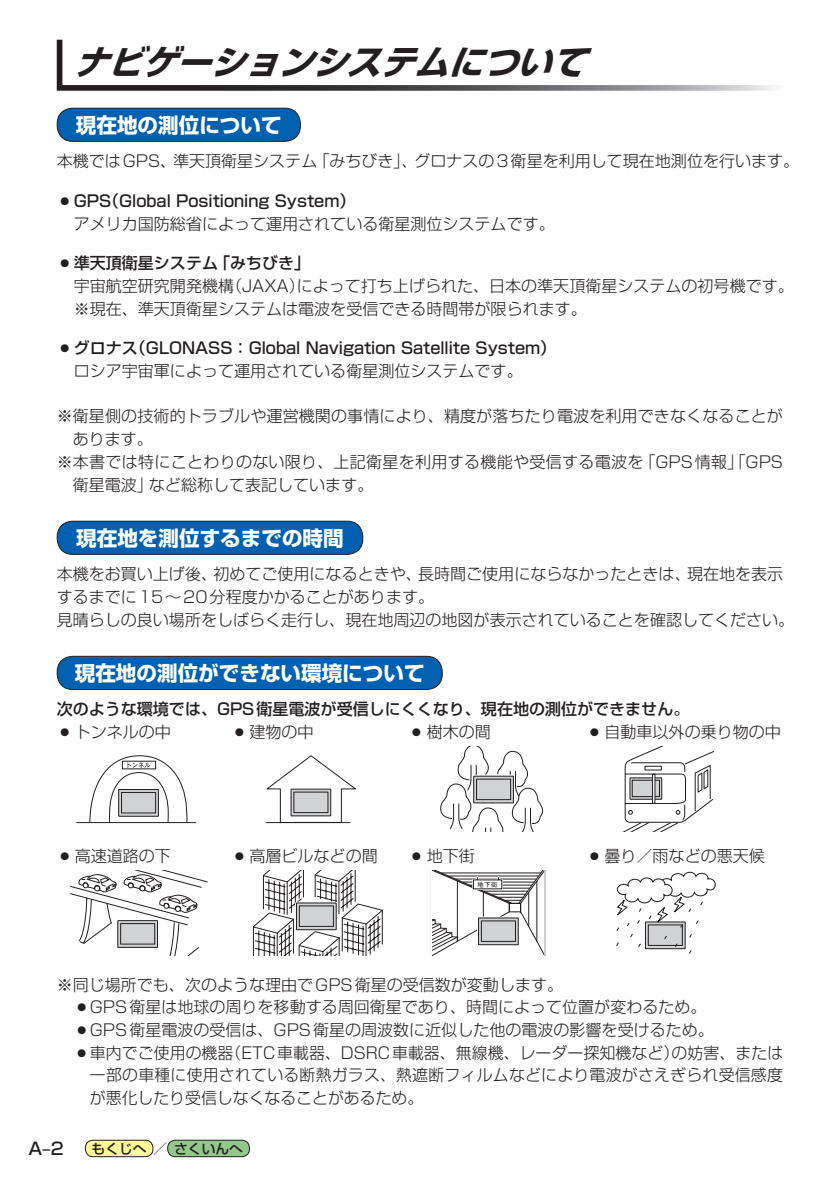
<style>
.page{position:relative;width:840px;height:1191px;background:#fff}
.page>*{position:absolute;margin:0;border:0;box-sizing:border-box;transform-origin:0 0}
.t1{font:italic 700 34px "Shin Go Pro";color:#231f20}
.t2{font:700 20.6px "Shin Go Pro";color:#fff}
.t3{font:500 17px "Shin Go Pro";color:#231f20}
.t4{font:300 16px/22.6px "Shin Go Pro";color:#231f20}
.t5{font:500 16px/22.6px "Shin Go Pro";color:#231f20}
.t6{font:300 16px "Shin Go Pro";letter-spacing:.02em;color:#231f20}
.t7{font:500 13.8px "Shin Go Pro";color:#231f20}
.t8{font:6.4px "NIS HEG5 P 83 pv RKSJ H";color:#231f20}
.s1{font-weight:500}
.s2{font-weight:300}
.s3{font-size:14.2px}
</style>
<div class="page">
<div style="left:85px;top:1140px;width:68px;height:16px;background:#fff79a;border-radius:8px"></div>
<div style="left:85px;top:1140px;width:68px;height:17px;border:1px solid #231f20;border-radius:8px"></div>
<div style="left:168px;top:1140px;width:81px;height:16px;background:#92c889;border-radius:8px"></div>
<div style="left:167px;top:1140px;width:82px;height:17px;border:1px solid #231f20;border-radius:8px"></div>
<div style="left:57px;top:108px;width:243px;height:33px;background:#0161b0;border-radius:16px"></div>
<div style="left:57px;top:108px;width:243px;height:34px;border:1px solid #231f20;border-radius:16px"></div>
<div style="left:57px;top:656px;width:385px;height:33px;background:#0161b0;border-radius:16px"></div>
<div style="left:57px;top:656px;width:385px;height:34px;border:1px solid #231f20;border-radius:16px"></div>
<svg style="left:89px;top:755px;width:98px;height:67px"></svg>
<hr style="left:77px;top:822px;width:119px;height:1px;background:#231f20">
<div style="left:117px;top:788px;width:43px;height:29px;border:3px solid #fff"></div>
<div style="left:119px;top:789px;width:39px;height:27px;background:#d1d2d4"></div>
<div style="left:118px;top:789px;width:41px;height:27px;border:1px solid #231f20"></div>
<div style="left:121px;top:792px;width:35px;height:21px;border:1px solid #231f20"></div>
<svg style="left:70px;top:870px;width:138px;height:85px"></svg>
<svg style="left:266px;top:755px;width:90px;height:68px"></svg>
<div style="left:289px;top:787px;width:43px;height:30px;border:3px solid #fff"></div>
<div style="left:291px;top:789px;width:39px;height:27px;background:#d1d2d4"></div>
<div style="left:290px;top:788px;width:41px;height:28px;border:1px solid #231f20"></div>
<div style="left:293px;top:792px;width:35px;height:21px;border:1px solid #231f20"></div>
<svg style="left:252px;top:870px;width:131px;height:85px"></svg>
<div style="left:295px;top:901px;width:42px;height:30px;border:3px solid #fff"></div>
<div style="left:296px;top:903px;width:40px;height:26px;background:#d1d2d4"></div>
<div style="left:296px;top:902px;width:40px;height:28px;border:1px solid #231f20"></div>
<div style="left:299px;top:905px;width:34px;height:21px;border:1px solid #231f20"></div>
<svg style="left:440px;top:746px;width:103px;height:85px"></svg>
<div style="left:472px;top:774px;width:42px;height:30px;border:3px solid #fff"></div>
<div style="left:473px;top:776px;width:40px;height:27px;background:#d1d2d4"></div>
<div style="left:473px;top:775px;width:40px;height:28px;border:1px solid #231f20"></div>
<div style="left:476px;top:779px;width:34px;height:21px;border:1px solid #231f20"></div>
<svg style="left:432px;top:871px;width:112px;height:84px"></svg>
<div style="left:477px;top:916px;width:42px;height:30px;border:3px solid #fff"></div>
<div style="left:478px;top:918px;width:40px;height:26px;background:#d1d2d4"></div>
<div style="left:478px;top:917px;width:40px;height:28px;border:1px solid #231f20"></div>
<div style="left:481px;top:920px;width:34px;height:21px;border:1px solid #231f20"></div>
<svg style="left:624px;top:746px;width:90px;height:85px"></svg>
<svg style="left:616px;top:871px;width:99px;height:83px"></svg>
<div style="left:57px;top:521px;width:305px;height:33px;background:#0161b0;border-radius:16px"></div>
<div style="left:57px;top:521px;width:306px;height:34px;border:1px solid #231f20;border-radius:16px"></div>
<div style="left:57px;top:40px;width:5px;height:45px;background:#231f20"></div>
<svg style="left:57px;top:85px;width:718px;height:6px;background:#616162"></svg>
<h1 class="t1" style="left:74px;top:35px;width:529px">ナビゲーションシステムについて</h1>
<p class="t2" style="left:76px;top:108px;width:207px">現在地の測位について</p>
<p class="t4" style="left:57px;top:148px;width:743px">本機ではGPS、準天頂衛星システム「みちびき」、グロナスの3衛星を利用して現在地測位を行います。</p>
<p class="t4" style="left:74px;top:188px;width:482px;text-indent:-17px">○<span class="s1">GPS（Global Positioning System）<br></span>アメリカ国防総省によって運用されている衛星測位システムです。</p>
<p class="t4" style="left:74px;top:250px;width:721px;text-indent:-17px">○<span class="s1">準天頂衛星システム「みちびき」<br></span>宇宙航空研究開発機構（JAXA）によって打ち上げられた、日本の準天頂衛星システムの初号機です。※現在、準天頂衛星システムは電波を受信できる時間帯が限られます。</p>
<p class="t5" style="left:74px;top:335px;width:483px;text-indent:-17px">○グロナス（GLONASS：Global Navigation Satellite System）<span class="s2">ロシア宇宙軍によって運用されている衛星測位システムです。</span></p>
<p class="t4" style="left:57px;top:403px;width:727px">※衛星側の技術的トラブルや運営機関の事情により、精度が落ちたり電波を利用できなくなることが</p>
<p class="t4" style="left:73px;top:426px;width:82px">あります。</p>
<p class="t6" style="left:57px;top:448px;width:727px">※本書では特にことわりのない限り、上記衛星を利用する機能や受信する電波を「GPS情報」「GPS</p>
<p class="t4" style="left:73px;top:471px;width:302px">衛星電波」など総称して表記しています。</p>
<p class="t2" style="left:76px;top:521px;width:269px">現在地を測位するまでの時間</p>
<p class="t4" style="left:57px;top:561px;width:738px">本機をお買い上げ後、初めてご使用になるときや、長時間ご使用にならなかったときは、現在地を表示するまでに15〜20分程度かかることがあります。<br>見晴らしの良い場所をしばらく走行し、現在地周辺の地図が表示されていることを確認してください。</p>
<p class="t2" style="left:75px;top:656px;width:351px">現在地の測位ができない環境について</p>
<p class="t5" style="left:57px;top:696px;width:633px">次のような環境では、GPS衛星電波が受信しにくくなり、現在地の測位ができません。</p>
<p class="t4" style="left:57px;top:718px;width:116px">○トンネルの中</p>
<p class="t4" style="left:586px;top:718px;width:196px">○自動車以外の乗り物の中</p>
<p class="t4" style="left:231px;top:718px;width:84px">○建物の中</p>
<p class="t4" style="left:408px;top:718px;width:84px">○樹木の間</p>
<p class="t4" style="left:57px;top:842px;width:116px">○高速道路の下</p>
<p class="t4" style="left:231px;top:842px;width:148px">○高層ビルなどの間</p>
<p class="t4" style="left:408px;top:842px;width:68px">○地下街</p>
<p class="t8" style="left:477px;top:879px;width:21px">地下街</p>
<p class="t4" style="left:586px;top:842px;width:180px">○曇り／雨などの悪天候</p>
<p class="t4" style="left:57px;top:971px;width:507px">※同じ場所でも、次のような理由でGPS衛星の受信数が変動します。</p>
<p class="t4" style="left:74px;top:994px;width:633px">○GPS衛星は地球の周りを移動する周回衛星であり、時間によって位置が変わるため。</p>
<p class="t4" style="left:74px;top:1016px;width:641px">○GPS衛星電波の受信は、GPS衛星の周波数に近似した他の電波の影響を受けるため。</p>
<p class="t4" style="left:90px;top:1039px;width:694px;text-align:justify;text-indent:-16px">○車内でご使用の機器（ETC車載器、DSRC車載器、無線機、レーダー探知機など）の妨害、または一部の車種に使用されている断熱ガラス、熱遮断フィルムなどにより電波がさえぎられ受信感度が悪化したり受信しなくなることがあるため。</p>
<p class="t3" style="left:28px;top:1134px;width:37px">A–2</p>
<p class="t7" style="left:92px;top:1137px;width:153px">もくじへ<span class="s3">／</span>さくいんへ</p>
</div>
